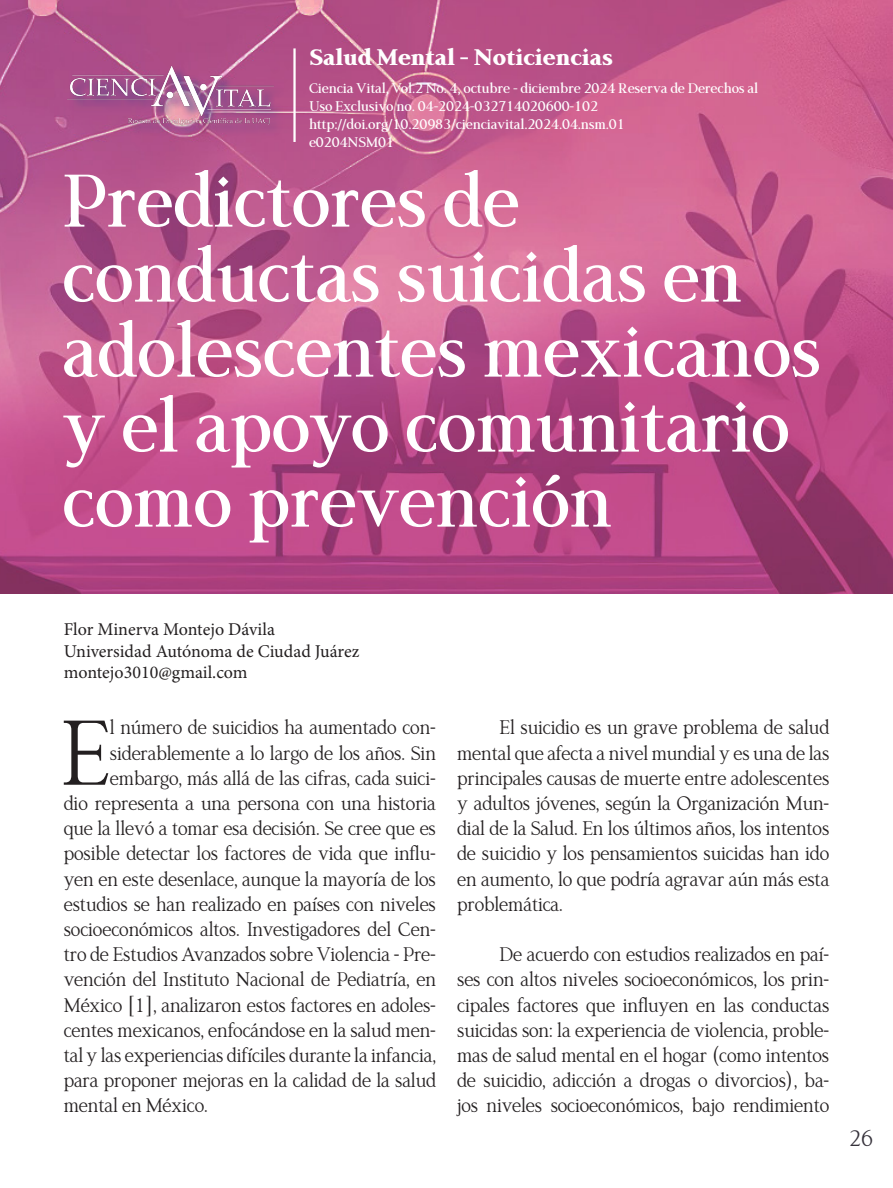
<style>
.page{position:relative;width:893px;height:1188px;background:#fff}
.page>*{position:absolute;margin:0;border:0;box-sizing:border-box;transform-origin:0 0}
.texto{font:98.1px "LT Remark";color:#231f20}
.titulo{font:700 79.5px/75px "LT Remark";color:#fff}
.SECCIONES{font:900 24px "LT Remark";color:#fff}
.Estilo_de_párrafo_1{font:24px "LT Remark";color:#36323b}
.texto-2{font:21px/25.2px "LT Remark";color:#231f20;text-align:justify}
.t1{font:18px "Minion Pro";color:#231f20}
.referencias{font:700 15px/18px "LT Remark";color:#fff}
</style>
<div class="page">
<img style="left:0;top:0;width:893px;height:594px">
<hr style="left:293px;top:48px;width:3px;height:94px;background:#fff">
<div style="left:67px;top:65px;width:219px;height:73px;background:#253f8e;opacity:.75"></div>
<img style="left:64px;top:61px;width:213px;height:69px">
<p class="SECCIONES" style="left:309px;top:41px;width:305px">Salud Mental - Noticiencias</p>
<p class="referencias" style="left:309px;top:79px;width:450px">Ciencia Vital, Vol.2 No. 4, octubre - diciembre 2024 Reserva de Derechos al<br>Uso Exclusivo no. 04-2024-032714020600-102</p>
<p class="referencias" style="left:309px;top:115px;width:317px">http://doi.org/10.20983/cienciavital.2024.04.nsm.01</p>
<p class="referencias" style="left:309px;top:133px;width:86px">e0204NSM01</p>
<p class="titulo" style="left:64px;top:163px;width:458px">Predictores de</p>
<p class="titulo" style="left:64px;top:238px;width:681px">conductas suicidas en</p>
<p class="titulo" style="left:64px;top:313px;width:760px">adolescentes mexicanos</p>
<p class="titulo" style="left:64px;top:388px;width:728px">y el apoyo comunitario como prevención</p>
<p class="t1" style="left:64px;top:617px;width:213px">Flor Minerva Montejo Dávila</p>
<p class="t1" style="left:64px;top:639px;width:297px">Universidad Autónoma de Ciudad Juárez</p>
<p class="t1" style="left:64px;top:661px;width:185px">montejo3010@gmail.com</p>
<p class="texto" style="left:61px;top:695px;width:50px">E</p>
<p class="texto-2" style="left:110px;top:715px;width:327px">l número de suicidios ha aumentado con-</p>
<p class="texto-2" style="left:110px;top:740px;width:327px">siderablemente a lo largo de los años. Sin</p>
<p class="texto-2" style="left:110px;top:765px;width:327px">embargo, más allá de las cifras, cada suici-</p>
<p class="texto-2" style="left:64px;top:790px;width:374px">dio representa a una persona con una historia</p>
<p class="texto-2" style="left:64px;top:815px;width:374px">que la llevó a tomar esa decisión. Se cree que es</p>
<p class="texto-2" style="left:64px;top:841px;width:374px">posible detectar los factores de vida que influ-</p>
<p class="texto-2" style="left:64px;top:866px;width:374px">yen en este desenlace, aunque la mayoría de los</p>
<p class="texto-2" style="left:64px;top:891px;width:374px">estudios se han realizado en países con niveles</p>
<p class="texto-2" style="left:64px;top:916px;width:374px">socioeconómicos altos. Investigadores del Cen-</p>
<p class="texto-2" style="left:64px;top:941px;width:374px">tro de Estudios Avanzados sobre Violencia - Pre-</p>
<p class="texto-2" style="left:64px;top:967px;width:374px">vención del Instituto Nacional de Pediatría, en</p>
<p class="texto-2" style="left:64px;top:992px;width:374px">México [1], analizaron estos factores en adoles-</p>
<p class="texto-2" style="left:64px;top:1017px;width:374px">centes mexicanos, enfocándose en la salud men-</p>
<p class="texto-2" style="left:64px;top:1042px;width:374px">tal y las experiencias difíciles durante la infancia,</p>
<p class="texto-2" style="left:64px;top:1067px;width:374px">para proponer mejoras en la calidad de la salud</p>
<p class="texto-2" style="left:64px;top:1093px;width:145px">mental en México.</p>
<p class="texto-2" style="left:457px;top:715px;width:374px;text-indent:43px">El suicidio es un grave problema de salud mental que afecta a nivel mundial y es una de las principales causas de muerte entre adolescentes y adultos jóvenes, según la Organización Mun&shy;dial de la Salud. En los últimos años, los intentos de suicidio y los pensamientos suicidas han ido en aumento, lo que podría agravar aún más esta problemática.</p>
<p class="texto-2" style="left:457px;top:941px;width:374px;text-indent:43px">De acuerdo con estudios realizados en paí&shy;ses con altos niveles socioeconómicos, los prin&shy;cipales factores que influyen en las conductas suicidas son: la experiencia de violencia, proble&shy;mas de salud mental en el hogar (como intentos de suicidio, adicción a drogas o divorcios), ba&shy;jos niveles socioeconómicos, bajo rendimiento</p>
<p class="Estilo_de_párrafo_1" style="left:849px;top:1124px;width:25px">26</p>
</div>
